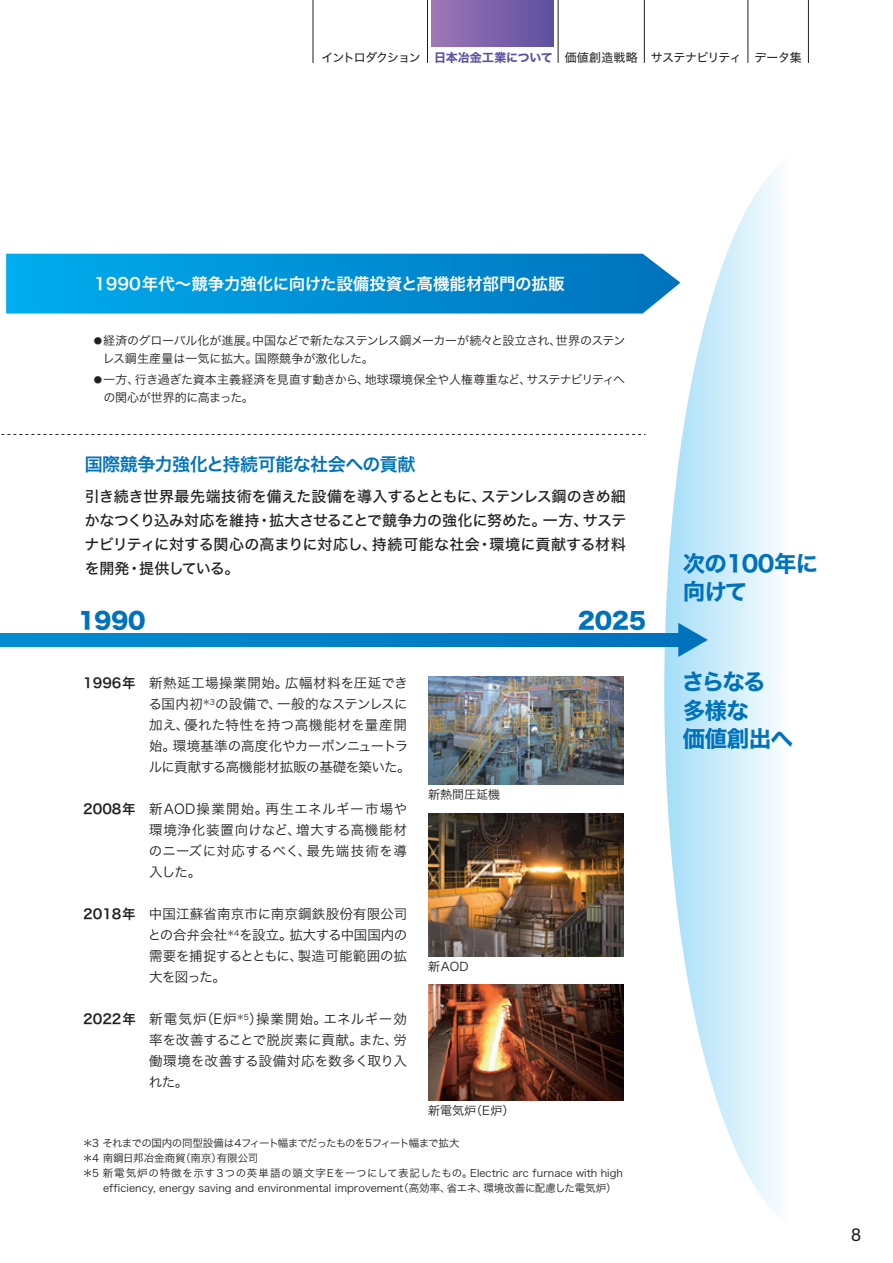
<style>
.page{position:relative;width:893px;height:1263px;background:#fff}
.page>*{position:absolute;margin:0;border:0;box-sizing:border-box;transform-origin:0 0}
.t1{font:22.5px/28.5px "Hira Kaku Std N W7";letter-spacing:-.035em;color:#0072bc}
.t2{font:22.5px "Hira Kaku Std N W8";letter-spacing:-.02em;color:#0072bc}
.t3{font:18px "Hira Kaku Std N W6";letter-spacing:-.025em;color:#0072bc}
.t4{font:18px "Helvetica Neue LT Std";color:#231f20}
.t5{font:16.5px "Hira Kaku Std N W6";color:#fff}
.t6{font:15px/24px "Hira Kaku Std N W5";color:#231f20;text-align:justify}
.t7{font:13.5px/21px "Hira Kaku Std N W3";letter-spacing:.005em;color:#231f20;text-align:justify}
.t8{font:12px/18px "Hira Kaku Std N W3";letter-spacing:-.015em;color:#231f20}
.t9{font:12px "Hira Kaku Std N W4";letter-spacing:-.065em;color:#231f20}
.t10{font:10.5px "Hira Kaku Std N W3";color:#231f20}
.t11{font:10.5px "Hira Kaku Std N W3";letter-spacing:-.065em;color:#231f20}
.s1{font-family:"Hira Kaku Std N W7";color:#5d4fa1}
.s2{font-size:8.4px}
.s3{font-family:"Hira Kaku Std N W6"}
.s4{font-family:"Koz Go Pr 6 N"}
</style>
<div class="page">
<svg style="left:664px;top:166px;width:115px;height:1050px"></svg>
<svg style="left:6px;top:254px;width:674px;height:60px;background:#0893d6"></svg>
<div style="left:0;top:634px;width:690px;height:12px;background:#0080c7"></div>
<svg style="left:678px;top:623px;width:30px;height:34px"></svg>
<img style="left:428px;top:676px;width:195px;height:108px">
<img style="left:428px;top:814px;width:195px;height:142px">
<img style="left:428px;top:984px;width:195px;height:116px">
<svg style="left:1px;top:434px;width:644px;height:1px"></svg>
<hr style="left:808px;top:0;width:1px;height:63px;background:#231f20">
<hr style="left:748px;top:0;width:1px;height:63px;background:#231f20">
<hr style="left:644px;top:0;width:1px;height:63px;background:#231f20">
<hr style="left:558px;top:0;width:1px;height:63px;background:#231f20">
<hr style="left:427px;top:0;width:1px;height:63px;background:#231f20">
<hr style="left:313px;top:0;width:1px;height:63px;background:#231f20">
<div style="left:432px;top:0;width:122px;height:47px;background:linear-gradient(to right,#9d76b4,#5f50a1)"></div>
<p class="t9" style="left:322px;top:48px;width:482px">イントロダクション <span class="s1">日本冶金工業について</span> 価値創造戦略 サステナビリティ データ集</p>
<p class="t5" style="left:94px;top:271px;width:472px">1990年代～競争力強化に向けた設備投資と高機能材部門の拡販</p>
<p class="t8" style="left:103px;top:332px;width:524px;text-indent:-9px"><span class="s2">●</span>経済のグローバル化が進展。中国などで新たなステンレス鋼メーカーが続々と設立され、世界のステンレス鋼生産量は一気に拡大。国際競争が激化した。</p>
<p class="t8" style="left:103px;top:371px;width:523px;text-indent:-9px"><span class="s2">●</span>一方、行き過ぎた資本主義経済を見直す動きから、地球環境保全や人権尊重など、サステナビリティへの関心が世界的に高まった。</p>
<h2 class="t3" style="left:85px;top:450px;width:332px">国際競争力強化と持続可能な社会への貢献</h2>
<p class="t6" style="left:85px;top:484px;width:543px">引き続き世界最先端技術を備えた設備を導入するとともに、ステンレス鋼のきめ細かなつくり込み対応を維持・拡大させることで競争力の強化に努めた。一方、サステナビリティに対する関心の高まりに対応し、持続可能な社会・環境に貢献する材料を開発・提供している。</p>
<h1 class="t2" style="left:78px;top:608px;width:69px">1990</h1>
<h1 class="t2" style="left:578px;top:608px;width:70px">2025</h1>
<p class="t7" style="left:148px;top:672px;width:264px;text-align:left;text-indent:-65px"><span class="s3">1996年</span> 新熱延工場操業開始。広幅材料を圧延できる国内初<sup>＊3</sup>の設備で、一般的なステンレスに加え、優れた特性を持つ高機能材を量産開始。環境基準の高度化やカーボンニュートラルに貢献する高機能材拡販の基礎を築いた。</p>
<p class="t7" style="left:149px;top:798px;width:260px;text-indent:-66px"><span class="s3">2008年</span> 新AOD操業開始。再生エネルギー市場や環境浄化装置向けなど、増大する高機能材のニーズに対応するべく、最先端技術を導入した。</p>
<p class="t7" style="left:148px;top:903px;width:261px;text-indent:-65px"><span class="s3">2018年</span> 中国江蘇省南京市に南京鋼鉄股<span class="s4">份</span>有限公司との合弁会社<sup>＊4</sup>を設立。拡大する中国国内の需要を捕捉するとともに、製造可能範囲の拡大を図った。</p>
<p class="t7" style="left:149px;top:1008px;width:260px;text-indent:-66px"><span class="s3">2022年</span> 新電気炉（E炉<sup>＊5</sup>）操業開始。エネルギー効率を改善することで脱炭素に貢献。また、労働環境を改善する設備対応を数多く取り入れた。</p>
<p class="t8" style="left:428px;top:785px;width:73px">新熱間圧延機</p>
<p class="t8" style="left:428px;top:958px;width:42px">新AOD</p>
<p class="t8" style="left:428px;top:1102px;width:88px">新電気炉（E炉）</p>
<p class="t11" style="left:82px;top:1135px;width:379px">＊3 それまでの国内の同型設備は4フィート幅までだったものを5フィート幅まで拡大</p>
<p class="t10" style="left:82px;top:1150px;width:177px">＊4 南鋼日邦冶金商貿（南京）有限公司</p>
<p class="t10" style="left:82px;top:1165px;width:542px">＊5 新電気炉の特徴を示す３つの英単語の頭文字Ｅを一つにして表記したもの。Electric arc furnace with high</p>
<p class="t10" style="left:103px;top:1180px;width:515px">efficiency, energy saving and environmental improvement（高効率、省エネ、環境改善に配慮した電気炉）</p>
<h1 class="t1" style="left:683px;top:550px;width:137px">次の100年に向けて</h1>
<h1 class="t1" style="left:682px;top:668px;width:113px">さらなる多様な<br>価値創出へ</h1>
<h2 class="t4" style="left:851px;top:1224px;width:12px">8</h2>
</div>
